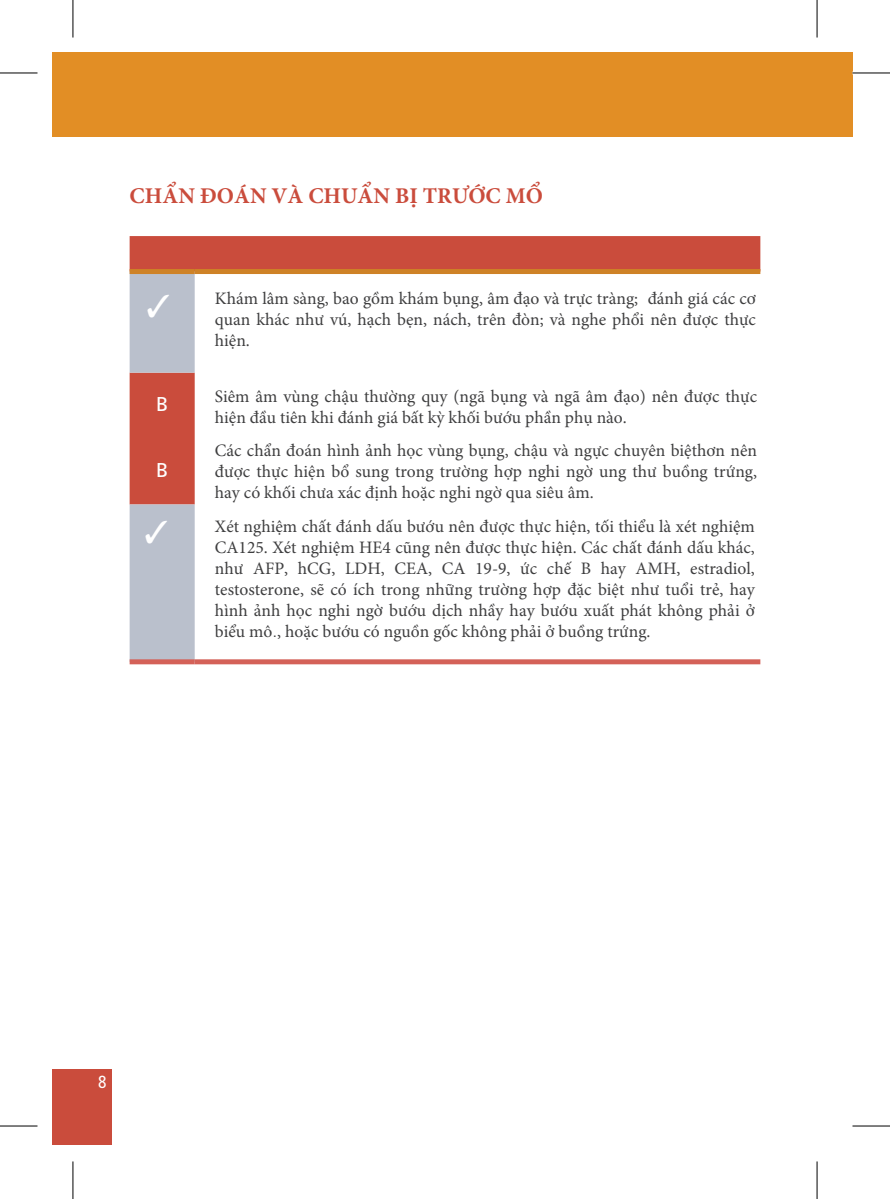
<style>
.page{position:relative;width:890px;height:1199px;background:#fff}
.page>*{position:absolute;margin:0;border:0;box-sizing:border-box;transform-origin:0 0}
.t1{font:700 22.5px "Minion Pro";color:#ca4c3c}
.t2{font:20px "Frutiger LT";color:#fff}
.t3{font:17.5px/21px "Minion Pro";color:#3e3e3f;text-align:justify}
.t4{font:condensed 17.5px "Frutiger CE";color:#fff}
.s1{color:#fff}
.s2{font-family:"Frutiger LT";font-weight:300}
</style>
<div class="page">
<div style="left:52px;top:52px;width:800px;height:84px;background:#e28e25"></div>
<div style="left:52px;top:1069px;width:59px;height:75px;background:#ca4c3c"></div>
<div style="left:130px;top:236px;width:630px;height:33px;background:#ca4c3c"></div>
<svg style="left:130px;top:274px;width:65px;height:385px"></svg>
<div style="left:130px;top:269px;width:65px;height:5px;background:#ce8226"></div>
<div style="left:195px;top:269px;width:565px;height:5px;background:#ce8226"></div>
<div style="left:130px;top:659px;width:65px;height:5px;background:#d46158"></div>
<div style="left:195px;top:659px;width:565px;height:5px;background:#d46158"></div>
<svg style="left:816px;top:0;width:1px;height:37px"></svg>
<svg style="left:816px;top:1161px;width:1px;height:37px"></svg>
<hr style="left:0;top:73px;width:38px;height:1px;background:#000">
<hr style="left:852px;top:73px;width:38px;height:1px;background:#000">
<hr style="left:0;top:1125px;width:38px;height:1px;background:#000">
<hr style="left:852px;top:1125px;width:38px;height:1px;background:#000">
<hr style="left:73px;top:0;width:1px;height:37px;background:#000">
<hr style="left:73px;top:1161px;width:1px;height:37px;background:#000">
<hr style="left:817px;top:0;width:1px;height:37px;background:#000">
<hr style="left:817px;top:1161px;width:1px;height:37px;background:#000">
<p class="t1" style="left:130px;top:180px;width:415px">CHẨN ĐOÁN VÀ CHUẨN BỊ TRƯỚC MỔ</p>
<p class="t3" style="left:215px;top:288px;width:543px;text-indent:-68px"><span class="s1">✓</span> Khám lâm sàng, bao gồm khám bụng, âm đạo và trực tràng; đánh giá các cơ quan khác như vú, hạch bẹn, nách, trên đòn; và nghe phổi nên được thực hiện.</p>
<p class="t2" style="left:156px;top:392px;width:14px">B</p>
<p class="t3" style="left:215px;top:386px;width:544px">Siêm âm vùng chậu thường quy (ngã bụng và ngã âm đạo) nên được thực hiện đầu tiên khi đánh giá bất kỳ khối bướu phần phụ nào.</p>
<p class="t2" style="left:156px;top:458px;width:14px">B</p>
<p class="t3" style="left:215px;top:439px;width:544px">Các chẩn đoán hình ảnh học vùng bụng, chậu và ngực chuyên biệthơn nên được thực hiện bổ sung trong trường hợp nghi ngờ ung thư buồng trứng, hay có khối chưa xác định hoặc nghi ngờ qua siêu âm.</p>
<p class="t3" style="left:215px;top:516px;width:542px;text-indent:-70px"><span class="s1">✓</span> Xét nghiệm chất đánh dấu bướu nên được thực hiện, tối thiểu là xét nghiệm CA125. Xét nghiệm HE4 cũng nên được thực hiện. Các chất đánh dấu khác, như AFP, hCG, LDH, CEA, CA 19-9, ức chế B hay AMH, estradiol, testosterone, sẽ có ích trong những trường hợp đặc biệt như tuổi trẻ, hay hình ảnh học nghi ngờ bướu dịch nhầy hay bướu xuất phát không phải ở biểu mô<span class="s2">.</span>, hoặc bướu có nguồn gốc không phải ở buồng trứng.</p>
<p class="t4" style="left:98px;top:1071px;width:10px">8</p>
</div>
